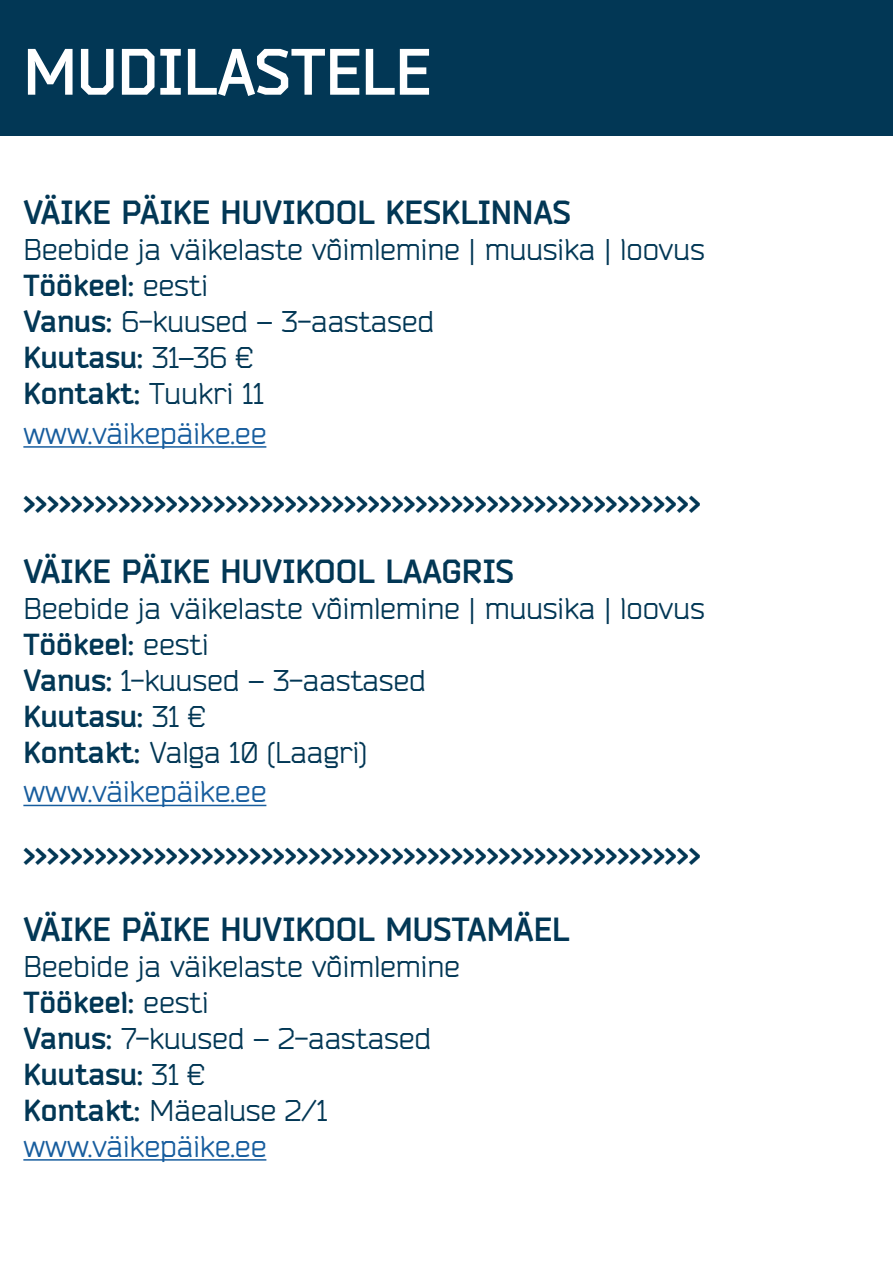
<style>
.page{position:relative;width:893px;height:1263px;background:#fff}
.page>*{position:absolute;margin:0;border:0;box-sizing:border-box;transform-origin:0 0}
.t1{font:700 64.5px "Bender";color:#fff}
.t2{font:700 33px "Bender";color:#023755}
.t3{font:30px "Bender";color:#023755}
.t4{font:700 30px "Bender";color:#023755}
.t5{font:30px "Bender";color:#175d9e}
.s1{font-weight:400}
.s2{font-weight:700}
</style>
<div class="page">
<hr style="left:23px;top:446px;width:243px;height:2px;background:#175d9e">
<div style="left:0;top:0;width:893px;height:135px;background:#023755"></div>
<hr style="left:23px;top:805px;width:243px;height:1px;background:#175d9e">
<hr style="left:23px;top:1159px;width:243px;height:1px;background:#175d9e">
<p class="t1" style="left:23px;top:32px;width:409px">MUDILASTELE</p>
<p class="t2" style="left:23px;top:192px;width:549px">VÄIKE PÄIKE HUVIKOOL KESKLINNAS</p>
<p class="t3" style="left:23px;top:232px;width:683px">Beebide ja väikelaste võimlemine | muusika | loovus</p>
<p class="t4" style="left:23px;top:267px;width:186px">Töökeel: <span class="s1">eesti</span></p>
<p class="t3" style="left:23px;top:304px;width:412px"><span class="s2">Vanus:</span> 6-kuused – 3-aastased</p>
<p class="t4" style="left:23px;top:339px;width:231px">Kuutasu: <span class="s1">31–36 €</span></p>
<p class="t4" style="left:23px;top:375px;width:242px">Kontakt: <span class="s1">Tuukri 11</span></p>
<p class="t5" style="left:23px;top:415px;width:245px">www.väikepäike.ee</p>
<p class="t2" style="left:23px;top:481px;width:679px">&gt;&gt;&gt;&gt;&gt;&gt;&gt;&gt;&gt;&gt;&gt;&gt;&gt;&gt;&gt;&gt;&gt;&gt;&gt;&gt;&gt;&gt;&gt;&gt;&gt;&gt;&gt;&gt;&gt;&gt;&gt;&gt;&gt;&gt;&gt;&gt;&gt;&gt;&gt;&gt;&gt;&gt;&gt;&gt;&gt;&gt;&gt;&gt;&gt;&gt;&gt;&gt;&gt;&gt;&gt;&gt;&gt;</p>
<p class="t2" style="left:23px;top:551px;width:492px">VÄIKE PÄIKE HUVIKOOL LAAGRIS</p>
<p class="t3" style="left:23px;top:590px;width:683px">Beebide ja väikelaste võimlemine | muusika | loovus</p>
<p class="t4" style="left:23px;top:626px;width:187px">Töökeel: <span class="s1">eesti</span></p>
<p class="t3" style="left:23px;top:662px;width:404px"><span class="s2">Vanus:</span> 1-kuused – 3-aastased</p>
<p class="t4" style="left:23px;top:698px;width:184px">Kuutasu: <span class="s1">31 €</span></p>
<p class="t3" style="left:23px;top:734px;width:345px"><span class="s2">Kontakt:</span> Valga 10 (Laagri)</p>
<p class="t5" style="left:23px;top:774px;width:245px">www.väikepäike.ee</p>
<p class="t2" style="left:23px;top:833px;width:679px">&gt;&gt;&gt;&gt;&gt;&gt;&gt;&gt;&gt;&gt;&gt;&gt;&gt;&gt;&gt;&gt;&gt;&gt;&gt;&gt;&gt;&gt;&gt;&gt;&gt;&gt;&gt;&gt;&gt;&gt;&gt;&gt;&gt;&gt;&gt;&gt;&gt;&gt;&gt;&gt;&gt;&gt;&gt;&gt;&gt;&gt;&gt;&gt;&gt;&gt;&gt;&gt;&gt;&gt;&gt;&gt;&gt;</p>
<p class="t2" style="left:23px;top:909px;width:548px">VÄIKE PÄIKE HUVIKOOL MUSTAMÄEL</p>
<p class="t3" style="left:23px;top:948px;width:438px">Beebide ja väikelaste võimlemine</p>
<p class="t4" style="left:23px;top:983px;width:187px">Töökeel: <span class="s1">eesti</span></p>
<p class="t3" style="left:23px;top:1020px;width:409px"><span class="s2">Vanus:</span> 7-kuused – 2-aastased</p>
<p class="t4" style="left:23px;top:1055px;width:183px">Kuutasu: <span class="s1">31 €</span></p>
<p class="t3" style="left:23px;top:1092px;width:306px"><span class="s2">Kontakt:</span> Mäealuse 2/1</p>
<p class="t5" style="left:23px;top:1128px;width:245px">www.väikepäike.ee</p>
</div>
